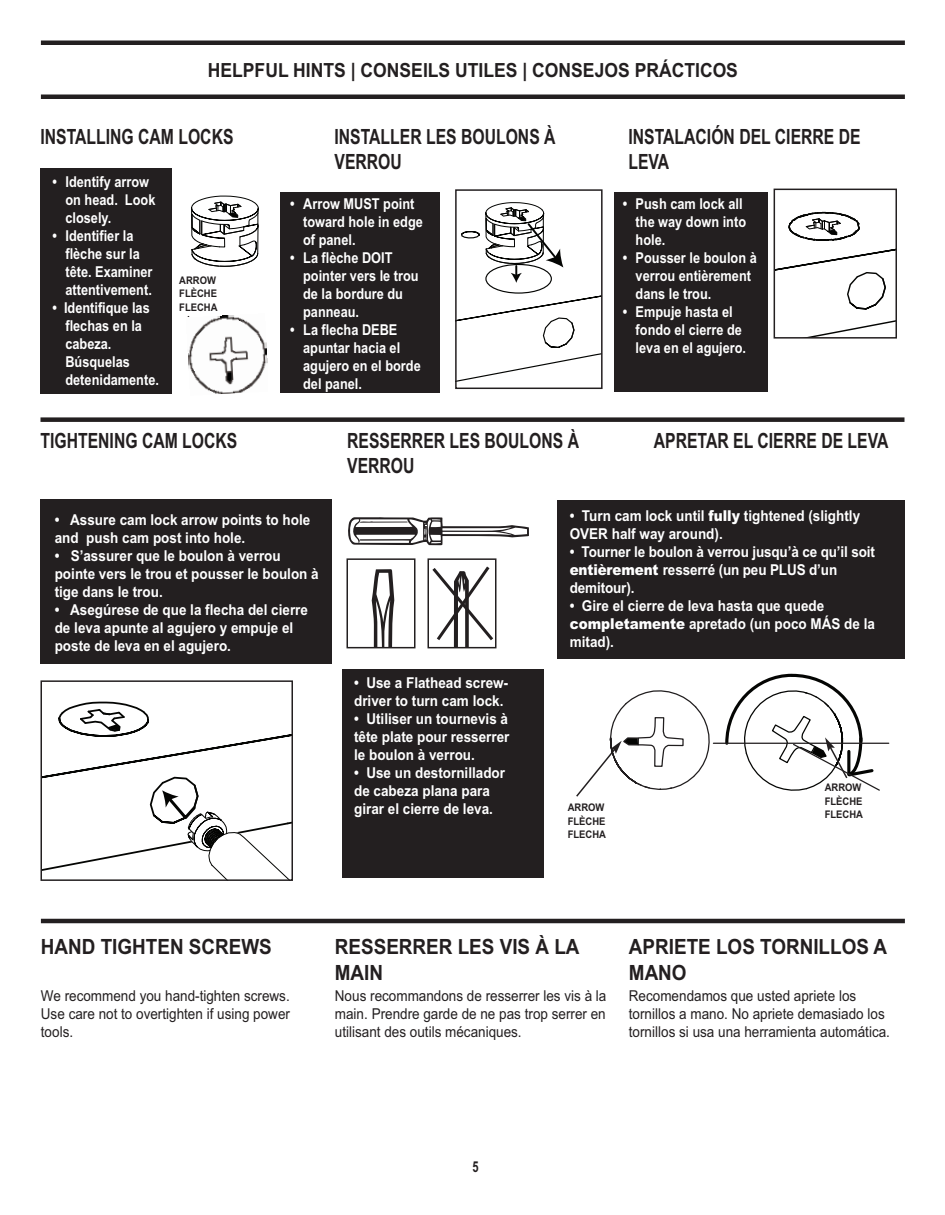
<style>
.page{position:relative;width:945px;height:1215px;background:#fff}
.page>*{position:absolute;margin:0;border:0;box-sizing:border-box;transform-origin:0 0}
.t1{font:21px/25.2px "Arial Bold MT OTF";color:#231f20;scale:.75 1}
.t2{font:21px/25.2px "Arial Bold MT OTF";color:#231f20;scale:.9 1}
.t3{font:19.5px "Arial Bold MT OTF";color:#231f20;scale:.9 1}
.t4{font:15px/18px "Arial Bold MT OTF";color:#fff;scale:.9 1}
.t5{font:15px/18px "Arial Bold MT OTF";color:#fff;scale:.85 1}
.t6{font:15px/18px "Arial";color:#231f20;text-align:justify;scale:.9 1}
.t7{font:700 15px "Arial Narrow";color:#231f20;scale:.9 1}
.t8{font:700 10.5px/13.5px "Arial";color:#231f20;scale:.9 1}
.s1{font-family:"Arial";font-weight:900}
</style>
<div class="page">
<hr style="left:41px;top:919px;width:864px;height:4px;background:#231f20">
<div style="left:41px;top:94px;width:864px;height:5px;background:#231f20"></div>
<div style="left:41px;top:40px;width:864px;height:5px;background:#231f20"></div>
<div style="left:40px;top:168px;width:132px;height:226px;background:#231f20"></div>
<div style="left:281px;top:192px;width:159px;height:201px;background:#231f20"></div>
<div style="left:614px;top:192px;width:154px;height:200px;background:#231f20"></div>
<div style="left:342px;top:669px;width:202px;height:209px;background:#231f20"></div>
<div style="left:40px;top:499px;width:292px;height:164px;background:#231f20"></div>
<div style="left:557px;top:500px;width:347px;height:158px;background:#231f20"></div>
<svg style="left:348px;top:517px;width:181px;height:28px"></svg>
<svg style="left:371px;top:569px;width:24px;height:76px"></svg>
<div style="left:346px;top:558px;width:70px;height:90px;border:2px solid #231f20"></div>
<div style="left:428px;top:558px;width:68px;height:90px;border:2px solid #231f20"></div>
<svg style="left:429px;top:563px;width:67px;height:85px"></svg>
<svg style="left:191px;top:196px;width:68px;height:71px"></svg>
<svg style="left:458px;top:295px;width:142px;height:87px"></svg>
<div style="left:485px;top:264px;width:67px;height:30px;border:1px solid #040503;border-radius:50%"></div>
<svg style="left:461px;top:202px;width:102px;height:81px"></svg>
<div style="left:455px;top:189px;width:148px;height:200px;border:2px solid #231f20"></div>
<svg style="left:813px;top:320px;width:81px;height:16px"></svg>
<svg style="left:777px;top:211px;width:117px;height:99px"></svg>
<div style="left:774px;top:189px;width:123px;height:150px;border:2px solid #231f20"></div>
<div style="left:40px;top:417px;width:864px;height:5px;background:#231f20"></div>
<svg style="left:43px;top:701px;width:247px;height:177px"></svg>
<div style="left:40px;top:680px;width:253px;height:201px;border:2px solid #231f20"></div>
<hr style="left:713px;top:743px;width:176px;height:1px;background:#201d1e">
<svg style="left:576px;top:690px;width:134px;height:107px"></svg>
<svg style="left:724px;top:673px;width:157px;height:118px"></svg>
<img style="left:187px;top:315px;width:81px;height:79px">
<h2 class="t3" style="left:208px;top:59px;width:591px">HELPFUL HINTS | CONSEILS UTILES | CONSEJOS PRÁCTICOS</h2>
<h1 class="t1" style="left:40px;top:124px;width:259px">INSTALLING CAM LOCKS</h1>
<h1 class="t1" style="left:335px;top:124px;width:296px">INSTALLER LES BOULONS À<br>VERROU</h1>
<h1 class="t1" style="left:629px;top:124px;width:311px">INSTALACIÓN DEL CIERRE DE<br>LEVA</h1>
<p class="t5" style="left:65px;top:173px;width:107px;text-indent:-13px">• Identify arrow on head. Look closely.</p>
<p class="t5" style="left:65px;top:227px;width:104px;text-indent:-13px">• Identifier la flèche sur la tête. Examiner attentivement.</p>
<p class="t5" style="left:65px;top:299px;width:112px;text-indent:-13px">• Identifique las flechas en la cabeza.<br>Búsquelas detenidamente.</p>
<p class="t5" style="left:303px;top:195px;width:142px;text-indent:-13px">• Arrow MUST point toward hole in edge of panel.</p>
<p class="t5" style="left:303px;top:249px;width:137px;text-indent:-13px">• La flèche DOIT pointer vers le trou de la bordure du panneau.</p>
<p class="t5" style="left:303px;top:321px;width:140px;text-indent:-13px">• La flecha DEBE apuntar hacia el agujero en el borde del panel.</p>
<p class="t5" style="left:636px;top:195px;width:132px;text-indent:-13px">• Push cam lock all the way down into hole.</p>
<p class="t5" style="left:636px;top:249px;width:144px;text-indent:-13px">• Pousser le boulon à verrou entièrement dans le trou.</p>
<p class="t5" style="left:636px;top:303px;width:132px;text-indent:-13px">• Empuje hasta el fondo el cierre de leva en el agujero.</p>
<p class="t8" style="left:179px;top:274px;width:44px">ARROW<br>FLÈCHE<br>FLECHA</p>
<h1 class="t1" style="left:40px;top:428px;width:264px">TIGHTENING CAM LOCKS</h1>
<h1 class="t1" style="left:347px;top:428px;width:311px">RESSERRER LES BOULONS À<br>VERROU</h1>
<h1 class="t1" style="left:654px;top:428px;width:314px">APRETAR EL CIERRE DE LEVA</h1>
<p class="t4" style="left:55px;top:511px;width:285px">• Assure cam lock arrow points to hole and push cam post into hole.</p>
<p class="t4" style="left:55px;top:547px;width:295px">• S’assurer que le boulon à verrou pointe vers le trou et pousser le boulon à tige dans le trou.</p>
<p class="t4" style="left:55px;top:601px;width:283px">• Asegúrese de que la flecha del cierre de leva apunte al agujero y empuje el poste de leva en el agujero.</p>
<p class="t4" style="left:354px;top:674px;width:173px">• Use a Flathead screw&shy;driver to turn cam lock.</p>
<p class="t4" style="left:354px;top:710px;width:174px;text-align:justify">• Utiliser un tournevis à tête plate pour resserrer le boulon à verrou.</p>
<p class="t4" style="left:354px;top:764px;width:169px">• Use un destornillador de cabeza plana para girar el cierre de leva.</p>
<p class="t4" style="left:570px;top:507px;width:324px">• Turn cam lock until <span class="s1">fully</span> tightened (slightly<br>OVER half way around).</p>
<p class="t4" style="left:570px;top:543px;width:341px">• Tourner le boulon à verrou jusqu’à ce qu’il soit <span class="s1">entièrement</span> resserré (un peu PLUS d’un demitour).</p>
<p class="t4" style="left:570px;top:597px;width:341px">• Gire el cierre de leva hasta que quede <span class="s1">completamente</span> apretado (un poco MÁS de la mitad).</p>
<p class="t8" style="left:568px;top:801px;width:44px">ARROW<br>FLÈCHE<br>FLECHA</p>
<p class="t8" style="left:825px;top:781px;width:44px">ARROW<br>FLÈCHE<br>FLECHA</p>
<h1 class="t2" style="left:41px;top:935px;width:258px">HAND TIGHTEN SCREWS</h1>
<h1 class="t2" style="left:335px;top:935px;width:273px">RESSERRER LES VIS À LA<br>MAIN</h1>
<h1 class="t2" style="left:629px;top:935px;width:289px">APRIETE LOS TORNILLOS A<br>MANO</h1>
<p class="t6" style="left:41px;top:986px;width:278px">We recommend you hand-tighten screws.<br>Use care not to overtighten if using power tools.</p>
<p class="t6" style="left:335px;top:986px;width:303px">Nous recommandons de resserrer les vis à la main. Prendre garde de ne pas trop serrer en utilisant des outils mécaniques.</p>
<p class="t6" style="left:629px;top:986px;width:292px;text-align:left">Recomendamos que usted apriete los tornillos a mano. No apriete demasiado los tornillos si usa una herramienta automática.</p>
<p class="t7" style="left:472px;top:1158px;width:8px">5</p>
</div>
